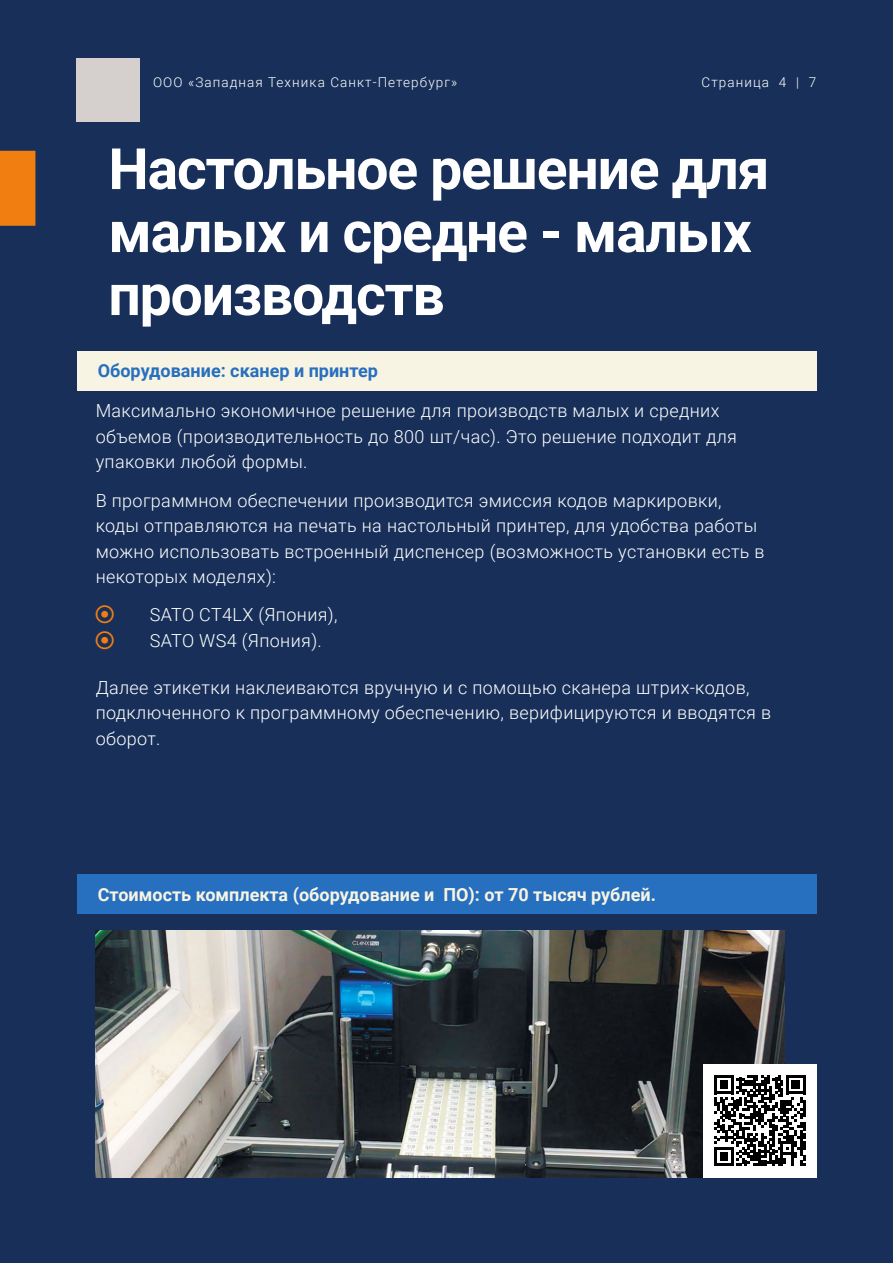
<style>
.page{position:relative;width:893px;height:1263px;background:#183059}
.page>*{position:absolute;margin:0;border:0;box-sizing:border-box;transform-origin:0 0}
.t1{font:700 57px/63px "Roboto";letter-spacing:-.02em;color:#fff}
.t2{font:300 18px/25.5px "Roboto";letter-spacing:.02em;color:#fff}
.t3{font:700 18px "Roboto";color:#f8f4e3}
.t4{font:700 18px "Roboto";color:#276fbf}
.t5{font:300 13.5px "Roboto";letter-spacing:.08em;color:#fff}
</style>
<div class="page">
<div style="left:77px;top:58px;width:63px;height:64px;background:#d5d0cd"></div>
<img style="left:96px;top:931px;width:688px;height:246px">
<div style="left:0;top:151px;width:35px;height:75px;background:#f07e10"></div>
<div style="left:77px;top:351px;width:739px;height:39px;background:#f8f4e3"></div>
<div style="left:77px;top:875px;width:739px;height:39px;background:#276fbf"></div>
<div style="left:703px;top:1064px;width:113px;height:113px;background:#fff"></div>
<svg style="left:714px;top:1075px;width:91px;height:91px"></svg>
<p class="t5" style="left:153px;top:72px;width:306px">ООО «Западная Техника Санкт-Петербург»</p>
<p class="t5" style="left:701px;top:72px;width:116px">Страница 4 | 7</p>
<h1 class="t1" style="left:108px;top:135px;width:662px">Настольное решение для малых и средне - малых производств</h1>
<p class="t4" style="left:98px;top:358px;width:282px">Оборудование: сканер и принтер</p>
<p class="t2" style="left:96px;top:397px;width:643px">Максимально экономичное решение для производств малых и средних объемов (производительность до 800 шт/час). Это решение подходит для упаковки любой формы.</p>
<p class="t2" style="left:96px;top:487px;width:670px">В программном обеспечении производится эмиссия кодов маркировки, коды отправляются на печать на настольный принтер, для удобства работы можно использовать встроенный диспенсер (возможность установки есть в некоторых моделях):</p>
<p class="t2" style="left:150px;top:601px;width:189px">SATO CT4LX (Япония),<br>SATO WS4 (Япония).</p>
<p class="t2" style="left:96px;top:674px;width:677px">Далее этикетки наклеиваются вручную и с помощью сканера штрих-кодов, подключенного к программному обеспечению, верифицируются и вводятся в оборот.</p>
<p class="t3" style="left:98px;top:882px;width:560px">Стоимость комплекта (оборудование и ПО): от 70 тысяч рублей.</p>
</div>
